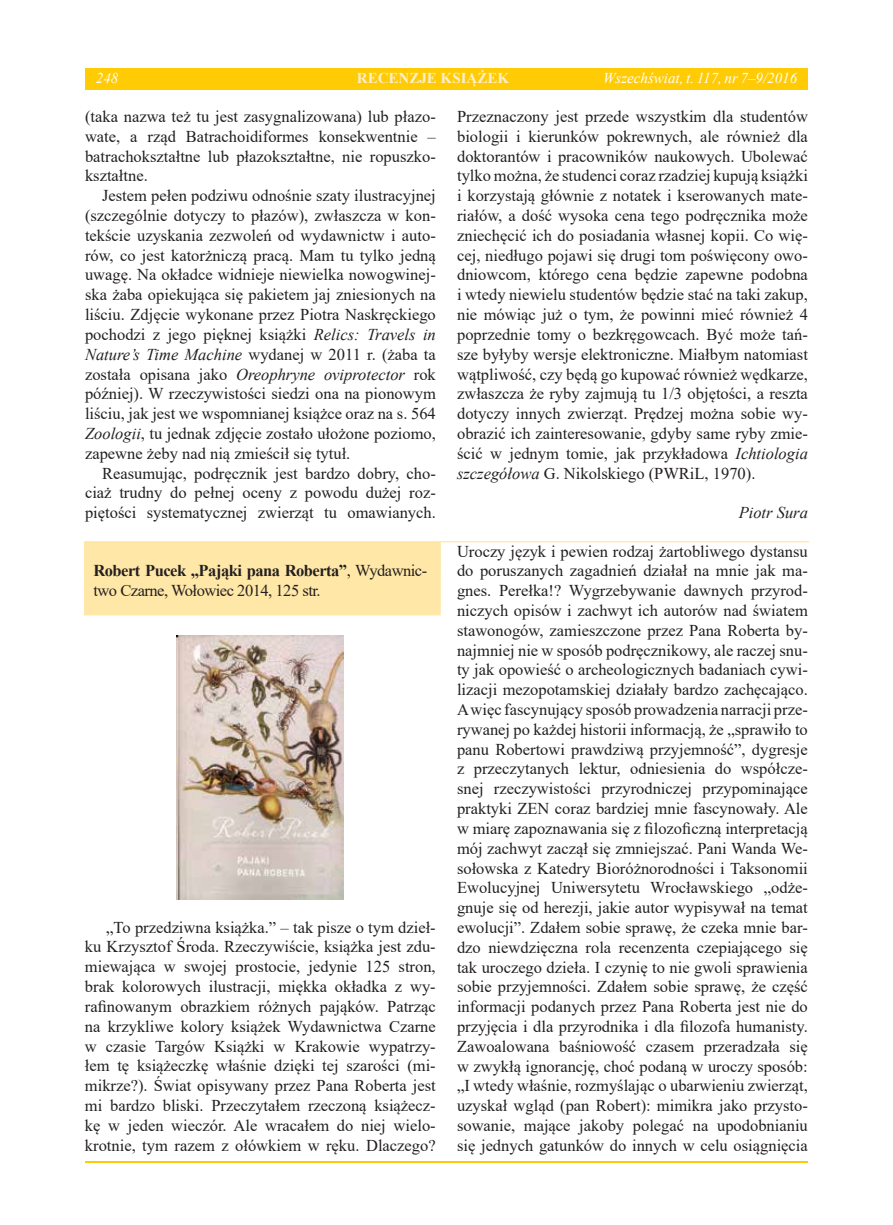
<style>
.page{position:relative;width:893px;height:1225px;background:#fff}
.page>*{position:absolute;margin:0;border:0;box-sizing:border-box;transform-origin:0 0}
.t1{font:16.5px/19.8px "Times New Roman";color:#231f20;text-align:justify}
.t2{font:16.5px/19.8px "Times New Roman";letter-spacing:-.03em;color:#231f20}
.t3{font:italic 16.5px "Times New Roman";color:#231f20}
.t4{font:italic 15px "Times New Roman";color:#fff}
.t5{font:700 15px "Times New Roman";color:#ffefcf}
.s1{font-style:normal}
.s2{font-style:italic}
.s3{font-weight:700}
</style>
<div class="page">
<hr style="left:85px;top:1161px;width:723px;height:1px;background:#ffcb05">
<div style="left:84px;top:542px;width:357px;height:73px;background:#ffe7a7"></div>
<hr style="left:84px;top:541px;width:725px;height:1px;background:#ffe293">
<img style="left:177px;top:635px;width:167px;height:264px">
<div style="left:85px;top:68px;width:723px;height:21px;background:#ffcb05"></div>
<p class="t4" style="left:96px;top:68px;width:24px">248</p>
<p class="t5" style="left:357px;top:67px;width:154px">RECENZJE KSIĄŻEK</p>
<p class="t4" style="left:603px;top:68px;width:196px">Wszechświat, t. 117, nr 7<span class="s1">–</span>9/2016</p>
<p class="t1" style="left:85px;top:106px;width:352px">(taka nazwa też tu jest zasygnalizowana) lub płazo&shy;wate, a rząd Batrachoidiformes konsekwentnie – batrachokształtne lub płazokształtne, nie ropuszko&shy;kształtne.</p>
<p class="t1" style="left:85px;top:185px;width:352px;text-indent:17px">Jestem pełen podziwu odnośnie szaty ilustracyjnej (szczególnie dotyczy to płazów), zwłaszcza w kon&shy;tekście uzyskania zezwoleń od wydawnictw i auto&shy;rów, co jest katorżniczą pracą. Mam tu tylko jedną uwagę. Na okładce widnieje niewielka nowogwinej&shy;ska żaba opiekująca się pakietem jaj zniesionych na liściu. Zdjęcie wykonane przez Piotra Naskręckiego pochodzi z jego pięknej książki <span class="s2">Relics: Travels in Nature’s Time Machine</span> wydanej w 2011 r. (żaba ta została opisana jako <span class="s2">Oreophryne oviprotector</span> rok później). W rzeczywistości siedzi ona na pionowym liściu, jak jest we wspomnianej książce oraz na s. 564<br><span class="s2">Zoologii</span>, tu jednak zdjęcie zostało ułożone poziomo, zapewne żeby nad nią zmieścił się tytuł.</p>
<p class="t1" style="left:85px;top:462px;width:352px;text-indent:17px">Reasumując, podręcznik jest bardzo dobry, cho&shy;ciaż trudny do pełnej oceny z powodu dużej roz&shy;piętości systematycznej zwierząt tu omawianych.</p>
<p class="t2" style="left:93px;top:560px;width:335px"><span class="s3">Robert Pucek „Pająki pana Roberta”</span>, Wydawnic&shy;two Czarne, Wołowiec 2014, 125 str.</p>
<p class="t1" style="left:85px;top:916px;width:352px;text-indent:21px">„To przedziwna książka.” – tak pisze o tym dzieł&shy;ku Krzysztof Środa. Rzeczywiście, książka jest zdu&shy;miewająca w swojej prostocie, jedynie 125 stron, brak kolorowych ilustracji, miękka okładka z wy&shy;rafinowanym obrazkiem różnych pająków. Patrząc na krzykliwe kolory książek Wydawnictwa Czarne w czasie Targów Książki w Krakowie wypatrzy&shy;łem tę książeczkę właśnie dzięki tej szarości (mi&shy;mikrze?). Świat opisywany przez Pana Roberta jest mi bardzo bliski. Przeczytałem rzeczoną książecz&shy;kę w jeden wieczór. Ale wracałem do niej wielo&shy;krotnie, tym razem z ołówkiem w ręku. Dlaczego?</p>
<p class="t1" style="left:457px;top:106px;width:352px">Przeznaczony jest przede wszystkim dla studentów biologii i kierunków pokrewnych, ale również dla doktorantów i pracowników naukowych. Ubolewać tylko można, że studenci coraz rzadziej kupują książki i korzystają głównie z notatek i kserowanych mate&shy;riałów, a dość wysoka cena tego podręcznika może zniechęcić ich do posiadania własnej kopii. Co wię&shy;cej, niedługo pojawi się drugi tom poświęcony owo&shy;dniowcom, którego cena będzie zapewne podobna i wtedy niewielu studentów będzie stać na taki zakup, nie mówiąc już o tym, że powinni mieć również 4 poprzednie tomy o bezkręgowcach. Być może tań&shy;sze byłyby wersje elektroniczne. Miałbym natomiast wątpliwość, czy będą go kupować również wędkarze, zwłaszcza że ryby zajmują tu 1/3 objętości, a reszta dotyczy innych zwierząt. Prędzej można sobie wy&shy;obrazić ich zainteresowanie, gdyby same ryby zmie&shy;ścić w jednym tomie, jak przykładowa <span class="s2">Ichtiologia szczegółowa</span> G. Nikolskiego (PWRiL, 1970).</p>
<p class="t3" style="left:739px;top:501px;width:71px">Piotr Sura</p>
<p class="t1" style="left:457px;top:540px;width:352px">Uroczy język i pewien rodzaj żartobliwego dystansu do poruszanych zagadnień działał na mnie jak ma&shy;gnes. Perełka!? Wygrzebywanie dawnych przyrod&shy;niczych opisów i zachwyt ich autorów nad światem stawonogów, zamieszczone przez Pana Roberta by&shy;najmniej nie w sposób podręcznikowy, ale raczej snu&shy;ty jak opowieść o archeologicznych badaniach cywi&shy;lizacji mezopotamskiej działały bardzo zachęcająco.<br>A więc fascynujący sposób prowadzenia narracji prze&shy;rywanej po każdej historii informacją, że „sprawiło to panu Robertowi prawdziwą przyjemność”, dygresje z przeczytanych lektur, odniesienia do współcze&shy;snej rzeczywistości przyrodniczej przypominające praktyki ZEN coraz bardziej mnie fascynowały. Ale w miarę zapoznawania się z filozoficzną interpretacją mój zachwyt zaczął się zmniejszać. Pani Wanda We&shy;sołowska z Katedry Bioróżnorodności i Taksonomii Ewolucyjnej Uniwersytetu Wrocławskiego „odże&shy;gnuje się od herezji, jakie autor wypisywał na temat ewolucji”. Zdałem sobie sprawę, że czeka mnie bar&shy;dzo niewdzięczna rola recenzenta czepiającego się tak uroczego dzieła. I czynię to nie gwoli sprawienia sobie przyjemności. Zdałem sobie sprawę, że część informacji podanych przez Pana Roberta jest nie do przyjęcia i dla przyrodnika i dla filozofa humanisty.<br>Zawoalowana baśniowość czasem przeradzała się w zwykłą ignorancję, choć podaną w uroczy sposób: „I wtedy właśnie, rozmyślając o ubarwieniu zwierząt, uzyskał wgląd (pan Robert): mimikra jako przysto&shy;sowanie, mające jakoby polegać na upodobnianiu się jednych gatunków do innych w celu osiągnięcia</p>
</div>
